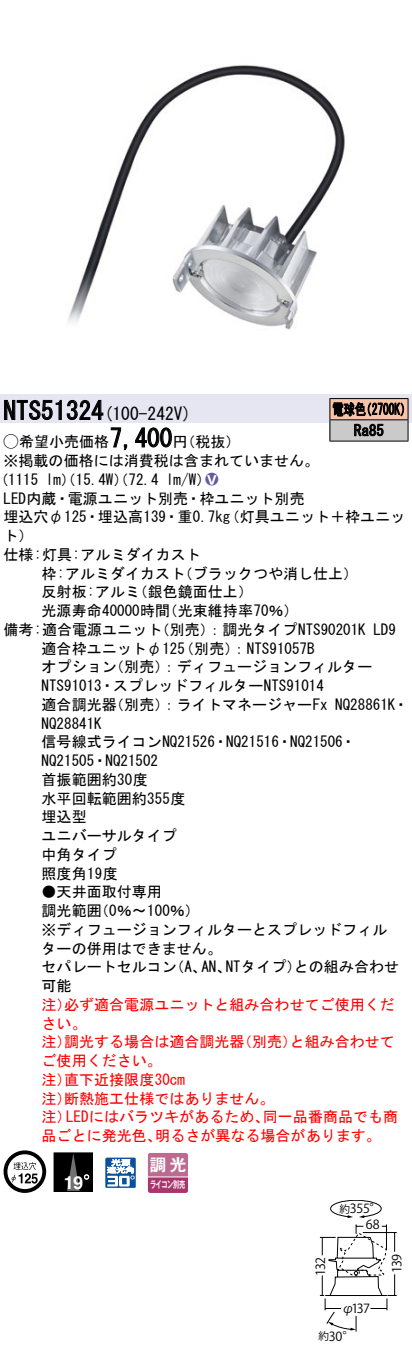
<style>
.page{position:relative;width:412px;height:1355px;background:#fff}
.page>*{position:absolute;margin:0;border:0;box-sizing:border-box;transform-origin:0 0}
.t1{font:25px "MS Gothic";color:#000}
.t2{font:700 18px "Helvetica LT Std";color:#fff}
.t3{font:17.5px "MS Gothic";color:#000}
.t4{font:16.5px "Gothic MB101 Pro De Bold 90 pv RKSJ H";color:#fff}
.t5{font:15px/18.8px "MS Gothic";color:#000}
.t6{font:15px/18.8px "MS Gothic";color:#f00}
.t7{font:15px/21.2px "MS Gothic";color:#000;scale:.75 1}
.t8{font:15px "Ford Classification 1";color:#635aa0}
.t9{font:12.5px "ATC 436875472 d 44494 e 2 d 522 d 592 d 313330 90 pv RKSJ H";letter-spacing:-.045em;color:#000}
.t10{font:10.5px "ATC 436875472 d 44494 e 2 d 522 d 592 d 313330 90 pv RKSJ H";color:#000}
.t11{font:9.5px "Gothic MB101 Pro De Bold 90 pv RKSJ H";letter-spacing:-.05em;color:#fff;scale:.65 1}
.s1{font-family:"Ford Classification 1"}
.s2{color:#fff}
</style>
<div class="page">
<img style="left:0;top:65px;width:411px;height:330px">
<div style="left:0;top:395px;width:411px;height:28px;background:#e6e5f2"></div>
<svg style="left:4px;top:400px;width:99px;height:20px"></svg>
<svg style="left:110px;top:427px;width:17px;height:23px"></svg>
<svg style="left:135px;top:427px;width:37px;height:21px"></svg>
<svg style="left:4px;top:1150px;width:42px;height:43px"></svg>
<div style="left:54px;top:1153px;width:38px;height:38px;background:#000"></div>
<div style="left:54px;top:1153px;width:39px;height:38px;border:1px solid #000"></div>
<svg style="left:67px;top:1153px;width:22px;height:38px"></svg>
<svg style="left:105px;top:1157px;width:30px;height:31px"></svg>
<svg style="left:147px;top:1153px;width:40px;height:40px;background:#b65b86"></svg>
<hr style="left:148px;top:1176px;width:39px;height:1px;background:#fff">
<hr style="left:329px;top:398px;width:78px;height:1px;background:#000">
<hr style="left:329px;top:441px;width:78px;height:1px;background:#000">
<svg style="left:329px;top:399px;width:79px;height:42px;background:#9c8d85"></svg>
<svg style="left:319px;top:1200px;width:78px;height:132px"></svg>
<h1 class="t1" style="left:4px;top:398px;width:102px">NTS51324</h1>
<p class="t7" style="left:353px;top:398px;width:41px;text-indent:-22px">電球色<br>Ra85</p>
<p class="t7" style="left:360px;top:398px;width:69px">（2700 (K</p>
<p class="t3" style="left:104px;top:405px;width:89px">(100-242 (V</p>
<h1 class="t1" style="left:109px;top:426px;width:64px">7,400</h1>
<p class="t5" style="left:4px;top:432px;width:317px"><span class="s1">A</span>希望小売価格<br>※掲載の価格には消費税は含まれていません。</p>
<p class="t8" style="left:205px;top:471px;width:14px">2<span class="s2">8</span></p>
<p class="t5" style="left:172px;top:432px;width:69px">（円税抜(</p>
<p class="t5" style="left:166px;top:470px;width:46px">l m (W/</p>
<p class="t5" style="left:-7px;top:470px;width:47px">（1115</p>
<p class="t5" style="left:4px;top:489px;width:302px">LED内蔵・電源ユニット別売・枠ユニット別売</p>
<p class="t5" style="left:224px;top:507px;width:181px">（灯具ユニット＋枠ユニッ</p>
<p class="t5" style="left:46px;top:470px;width:114px">lm）（15.4 ）（W 72.4</p>
<p class="t5" style="left:4px;top:507px;width:228px">埋込穴φ125・埋込高139・重0.7kg</p>
<p class="t5" style="left:4px;top:526px;width:31px">ト(</p>
<p class="t5" style="left:4px;top:545px;width:198px">仕様:灯具:アルミダイカスト</p>
<p class="t5" style="left:177px;top:564px;width:182px">（ブラックつや消し仕上(</p>
<p class="t5" style="left:132px;top:564px;width:122px;text-indent:-91px">枠:アルミダイカスト<br>（銀色鏡面仕上(</p>
<p class="t5" style="left:42px;top:582px;width:100px">反射板:アルミ</p>
<p class="t5" style="left:42px;top:601px;width:130px">光源寿命40000時間</p>
<p class="t5" style="left:162px;top:601px;width:137px">（光束維持率70％(</p>
<p class="t5" style="left:154px;top:620px;width:212px">（別売：）調光タイプNTS90201K</p>
<p class="t5" style="left:4px;top:620px;width:160px">備考:適合電源ユニット</p>
<p class="t5" style="left:372px;top:620px;width:24px">LD9</p>
<p class="t5" style="left:109px;top:639px;width:264px;text-indent:-68px">適合枠ユニットφ125<br>（別売：）ディフュージョンフィルター</p>
<p class="t5" style="left:179px;top:639px;width:136px">（別売：） NTS91057B</p>
<p class="t5" style="left:42px;top:657px;width:283px">オプション<br>NTS91013・スプレッドフィルターNTS91014</p>
<p class="t5" style="left:109px;top:695px;width:219px">（別売：）ライトマネージャーFx</p>
<p class="t5" style="left:42px;top:695px;width:315px">適合調光器<br>NQ28841K<br>信号線式ライコンNQ21526・NQ21516・NQ21506・<br>NQ21505・NQ21502<br>首振範囲約30度<br>水平回転範囲約355度<br>埋込型<br>ユニバーサルタイプ<br>中角タイプ<br>照度角19度</p>
<p class="t5" style="left:94px;top:882px;width:107px;text-indent:-52px">●天井面取付専用<br>)0％〜100％(</p>
<p class="t5" style="left:334px;top:695px;width:75px">NQ28861 ・K</p>
<p class="t5" style="left:42px;top:901px;width:61px">調光範囲</p>
<p class="t5" style="left:42px;top:920px;width:346px">※ディフュージョンフィルターとスプレッドフィル</p>
<p class="t5" style="left:42px;top:939px;width:181px">ターの併用はできません。</p>
<p class="t5" style="left:293px;top:957px;width:106px">との組み合わせ</p>
<p class="t5" style="left:225px;top:957px;width:77px">NTタイプ）</p>
<p class="t5" style="left:42px;top:957px;width:136px">セパレートセルコン可能</p>
<p class="t6" style="left:64px;top:995px;width:331px">必ず適合電源ユニットと組み合わせてご使用くだ</p>
<p class="t5" style="left:169px;top:957px;width:39px">（、A</p>
<p class="t5" style="left:201px;top:957px;width:31px">AN、</p>
<p class="t6" style="left:42px;top:995px;width:46px">注）さい。</p>
<p class="t6" style="left:64px;top:1032px;width:181px">調光する場合は適合調光器</p>
<p class="t6" style="left:237px;top:1032px;width:61px">（別売）</p>
<p class="t6" style="left:289px;top:1032px;width:106px">と組み合わせて</p>
<p class="t6" style="left:42px;top:1032px;width:31px">注）</p>
<p class="t6" style="left:42px;top:1051px;width:121px">ご使用ください。</p>
<p class="t6" style="left:64px;top:1070px;width:122px">直下近接限度30cm</p>
<p class="t6" style="left:64px;top:1070px;width:211px;text-indent:-22px">注）<br>断熱施工仕様ではありません。</p>
<p class="t6" style="left:42px;top:1089px;width:31px">注）</p>
<p class="t6" style="left:66px;top:1107px;width:204px">LEDにはバラツキがあるため、</p>
<p class="t6" style="left:262px;top:1107px;width:136px">同一品番商品でも商</p>
<p class="t6" style="left:42px;top:1107px;width:31px">注）</p>
<p class="t6" style="left:42px;top:1126px;width:121px">品ごとに発光色、</p>
<p class="t11" style="left:150px;top:1177px;width:56px">ライコン別売</p>
<p class="t6" style="left:155px;top:1126px;width:227px">明るさが異なる場合があります。</p>
<p class="t4" style="left:149px;top:1151px;width:38px">調光</p>
<p class="t2" style="left:64px;top:1172px;width:21px">19</p>
<p class="t9" style="left:349px;top:1201px;width:33px">355°</p>
<p class="t10" style="left:339px;top:1203px;width:12px">約</p>
<p class="t9" style="left:313px;top:1276px;width:20px;rotate:-90deg">132</p>
<p class="t9" style="left:365px;top:1217px;width:15px">68</p>
<p class="t9" style="left:351px;top:1301px;width:20px">137</p>
<p class="t9" style="left:341px;top:1301px;width:14px">φ</p>
<p class="t9" style="left:328px;top:1329px;width:27px">30°</p>
<p class="t10" style="left:318px;top:1330px;width:12px">約</p>
<p class="t9" style="left:389px;top:1273px;width:21px;rotate:-90deg">139</p>
</div>
